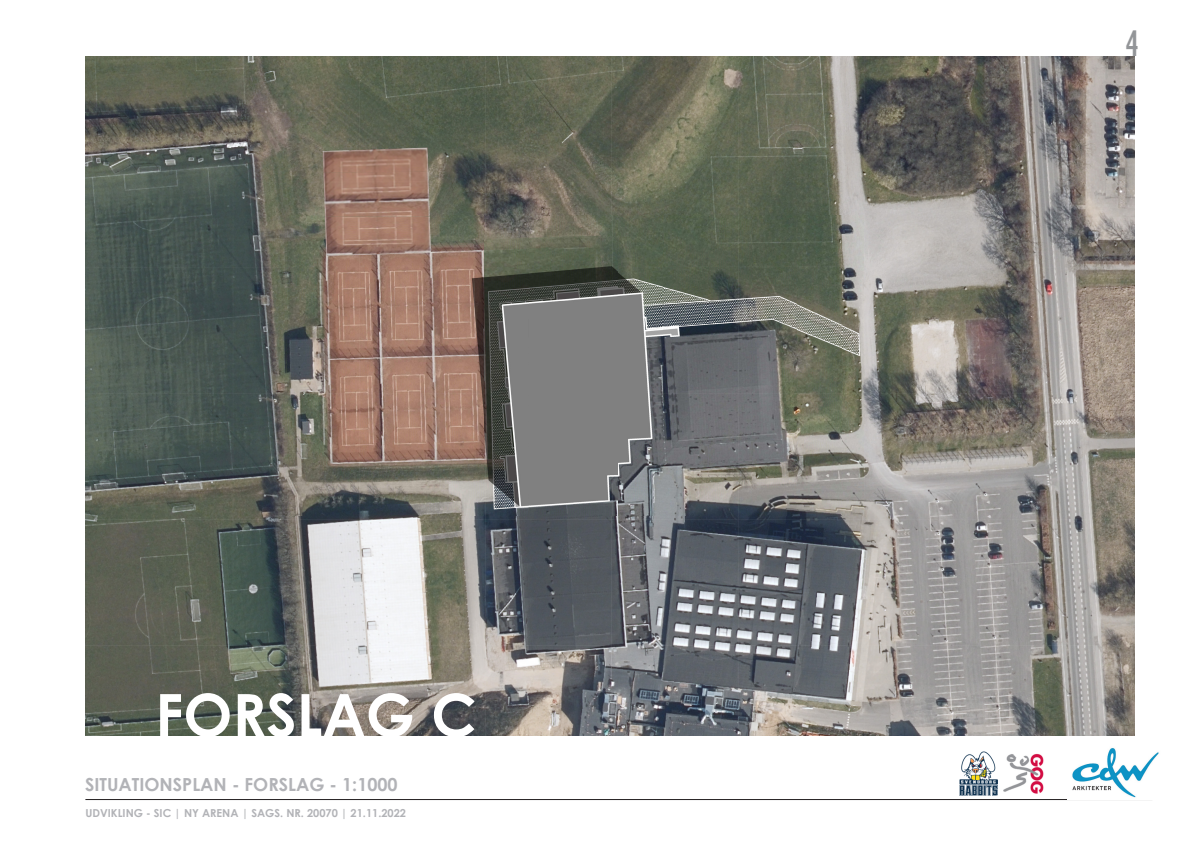
<style>
.page{position:relative;width:1191px;height:842px;background:#fff}
.page>*{position:absolute;margin:0;border:0;box-sizing:border-box;transform-origin:0 0}
.Master_-_forside_ove{font:700 58.4px "Century Gothic";color:#fff}
.t1{font:condensed 40px "Tw Cen";color:#939598}
.Master_-_forside_ove-2{font:700 18px "Century Gothic";color:#b2b3b7}
.t2{font:700 11px "Century Gothic";color:#b2b3b7}
</style>
<div class="page">
<hr style="left:85px;top:799px;width:1067px;height:1px;background:#231f20">
<img style="left:1072px;top:748px;width:87px;height:50px">
<img style="left:1003px;top:753px;width:41px;height:41px">
<img style="left:959px;top:752px;width:39px;height:43px">
<img style="left:85px;top:57px;width:1049px;height:679px">
<img style="left:286px;top:216px;width:577px;height:299px">
<img style="left:325px;top:217px;width:106px;height:39px">
<img style="left:323px;top:172px;width:107px;height:45px">
<img style="left:323px;top:148px;width:105px;height:24px">
<p class="Master_-_forside_ove" style="left:155px;top:670px;width:323px">FORSLAG C</p>
<p class="Master_-_forside_ove-2" style="left:85px;top:771px;width:314px">SITUATIONSPLAN - FORSLAG - 1:1000</p>
<p class="t2" style="left:85px;top:805px;width:322px">UDVIKLING - SIC | NY ARENA | SAGS. NR. 20070 | 21.11.2022</p>
<h2 class="t1" style="left:1124px;top:19px;width:16px">4</h2>
</div>
